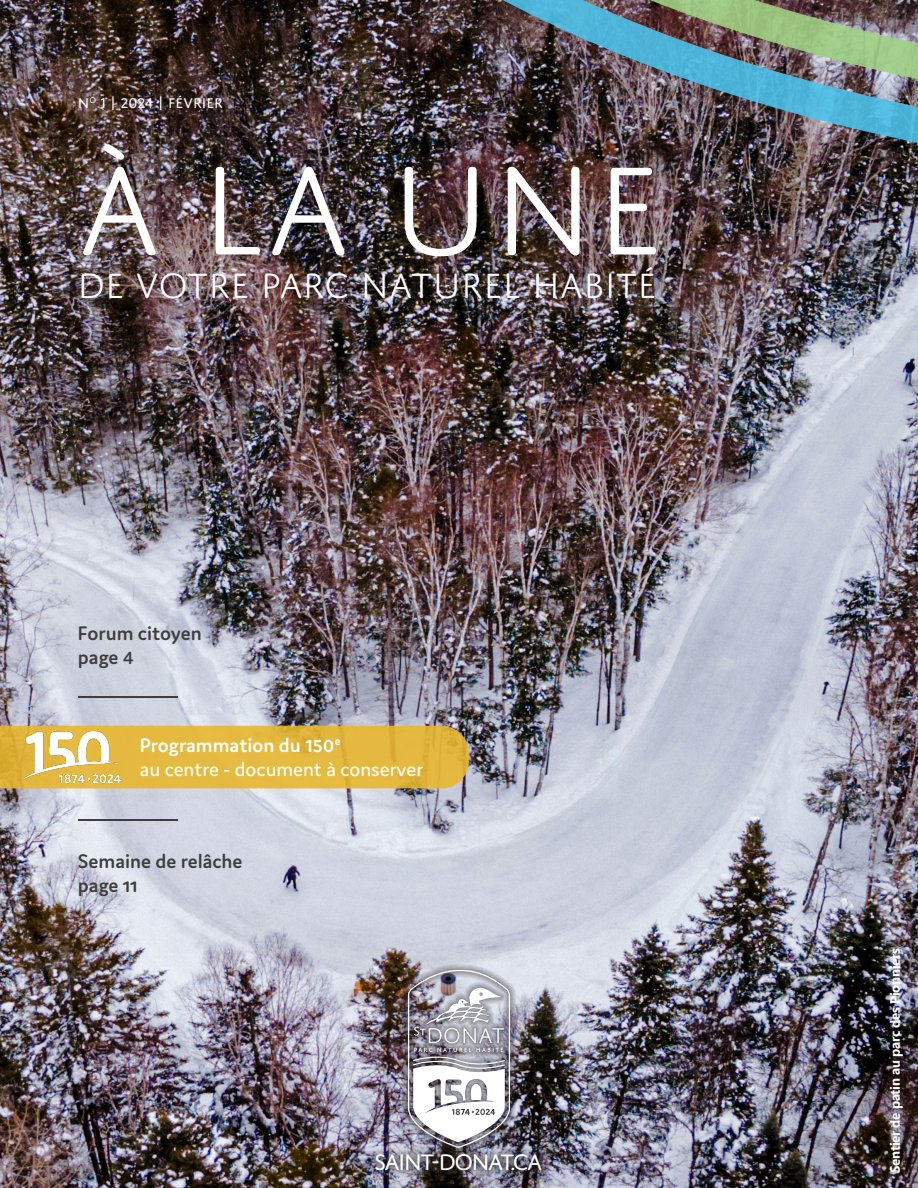
<style>
.page{position:relative;width:918px;height:1188px;background:#fff}
.page>*{position:absolute;margin:0;border:0;box-sizing:border-box;transform-origin:0 0}
.t1{font:300 133.95px "Domus Titling";color:#fff}
.t2{font:300 37.5px "Domus Titling";color:#fff}
.t3{font:24px "Domus Titling";letter-spacing:-.07em;color:#fff}
.t4{font:600 21px "Domus";color:#3e3e3f}
.t5{font:21px "Domus";color:#fff}
.t6{font:600 21px "Domus";color:#fff}
.t7{font:15px "Domus Titling";color:#fff}
.t8{font:700 13.5px "Ebrima";letter-spacing:-.02em;color:#fff}
</style>
<div class="page">
<img style="left:0;top:0;width:918px;height:1188px">
<img style="left:264px;top:155px;width:654px;height:61px">
<img style="left:264px;top:0;width:654px;height:155px">
<div style="left:367px;top:1144px;width:183px;height:36px;background:#231f20;opacity:.75"></div>
<div style="left:401px;top:963px;width:116px;height:192px;background:#231f20;opacity:.75"></div>
<img style="left:408px;top:970px;width:102px;height:178px">
<hr style="left:78px;top:697px;width:100px;height:1px;background:#3e3e3f">
<svg style="left:0;top:726px;width:469px;height:62px;background:#e1b63f"></svg>
<hr style="left:78px;top:819px;width:100px;height:1px;background:#3e3e3f">
<img style="left:20px;top:720px;width:101px;height:76px">
<p class="t7" style="left:78px;top:94px;width:147px">n<sup>o</sup> 1 | 2024 | FÉVRIER</p>
<p class="t1" style="left:77px;top:137px;width:589px">À LA UNE</p>
<p class="t2" style="left:77px;top:265px;width:581px">DE VOTRE PARC NATUREL HABITÉ</p>
<p class="t4" style="left:78px;top:622px;width:126px">Forum citoyen</p>
<p class="t4" style="left:78px;top:646px;width:58px">page 4</p>
<p class="t6" style="left:140px;top:734px;width:202px">Programmation du 150<sup>e</sup></p>
<p class="t5" style="left:140px;top:758px;width:285px">au centre - document à conserver</p>
<p class="t4" style="left:78px;top:849px;width:166px">Semaine de relâche</p>
<p class="t4" style="left:78px;top:873px;width:61px">page 11</p>
<p class="t3" style="left:374px;top:1149px;width:169px">SAINT-DONAT.CA</p>
<p class="t8" style="left:884px;top:1173px;width:226px;rotate:-90deg">Sentier de patin au parc des Pionniers</p>
</div>
